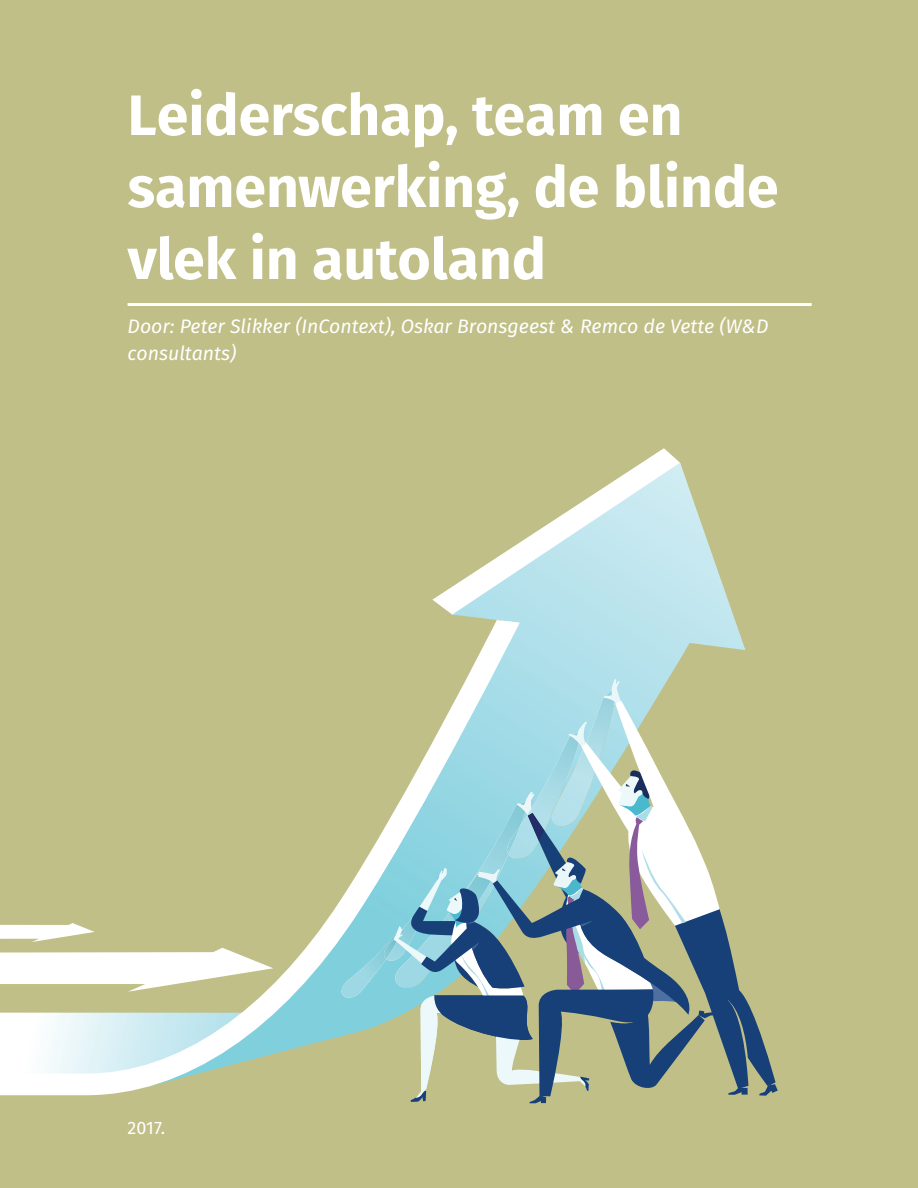
<style>
.page{position:relative;width:918px;height:1188px;background:#c0bf87}
.page>*{position:absolute;margin:0;border:0;box-sizing:border-box;transform-origin:0 0}
.t1{font:700 57px/72px "Fira Sans";color:#fff}
.t2{font:italic 19.5px/27px "Fira Sans";color:#fff}
.t3{font:18px "Fira Sans";color:#fff}
</style>
<div class="page">
<hr style="left:128px;top:303px;width:684px;height:3px;background:#fff">
<svg style="left:432px;top:463px;width:313px;height:216px"></svg>
<svg style="left:0;top:620px;width:520px;height:475px"></svg>
<svg style="left:0;top:923px;width:95px;height:19px"></svg>
<svg style="left:393px;top:679px;width:385px;height:424px"></svg>
<h1 class="t1" style="left:128px;top:75px;width:653px">Leiderschap, team en samenwerking, de blinde vlek in autoland</h1>
<p class="t2" style="left:128px;top:312px;width:643px">Door: Peter Slikker (InContext), Oskar Bronsgeest &amp; Remco de Vette (W&amp;D consultants)</p>
<p class="t3" style="left:128px;top:1114px;width:39px">2017.</p>
</div>
